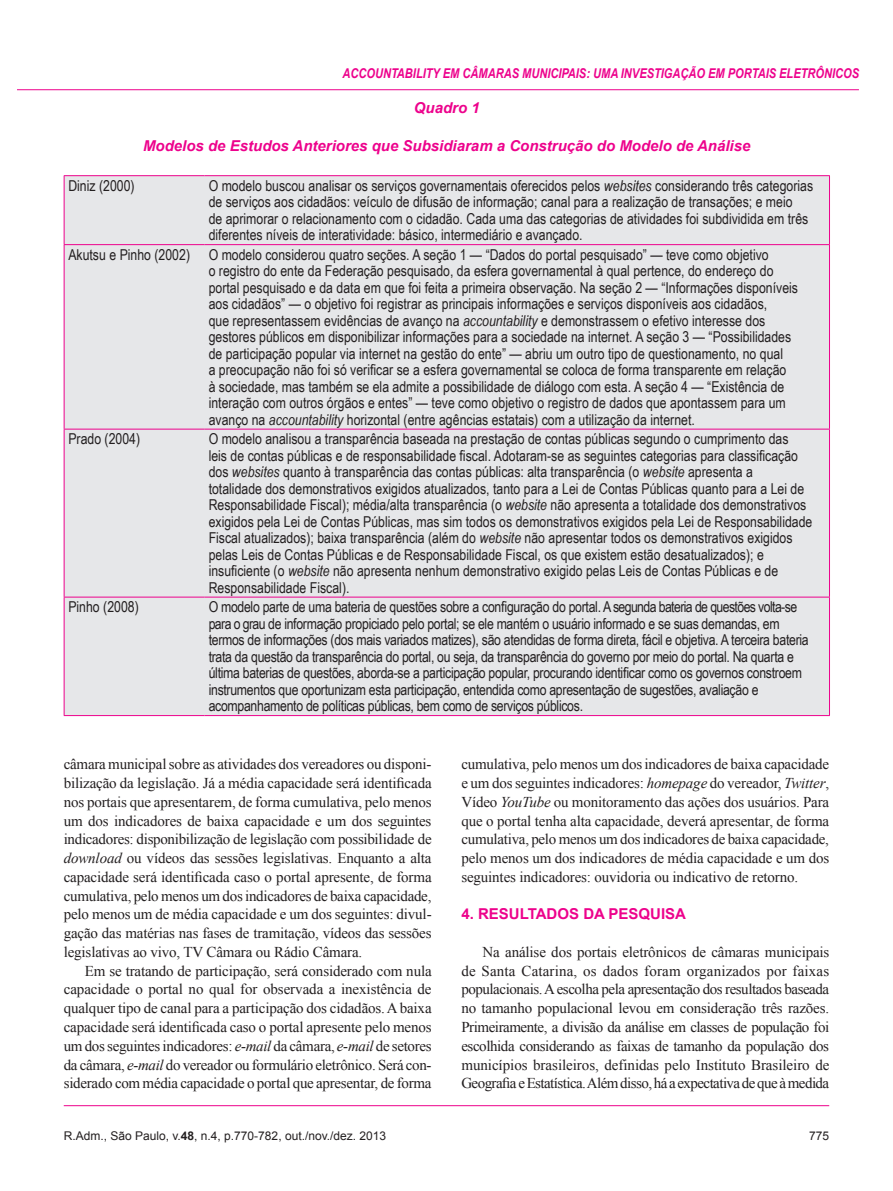
<style>
.page{position:relative;width:893px;height:1191px;background:#fff}
.page>*{position:absolute;margin:0;border:0;box-sizing:border-box;transform-origin:0 0}
.t1{font:15px/16.5px "Arial Narrow";color:#231f20}
.t2{font:15px/18.8px "Times New Roman";letter-spacing:-.01em;color:#231f20;text-align:justify}
.t3{font:15px/16.5px "Arial Narrow";letter-spacing:-.02em;color:#231f20}
.t4{font:italic 700 15px "Arial";color:#ed028c}
.t5{font:700 15px "Arial";color:#ed028c}
.t6{font:italic 700 13.5px "Arial Narrow";color:#ed028c}
.t7{font:12px "Arial";color:#231f20}
.s1{font-style:italic}
.s2{font-weight:700}
</style>
<div class="page">
<hr style="left:64px;top:1105px;width:765px;height:1px;background:#ed028c">
<hr style="left:17px;top:89px;width:842px;height:1px;background:#ed028c">
<div style="left:65px;top:176px;width:764px;height:539px;background:#e6e7e9"></div>
<hr style="left:64px;top:175px;width:140px;height:1px;background:#ed028c">
<hr style="left:64px;top:176px;width:1px;height:68px;background:#ed028c">
<hr style="left:204px;top:175px;width:626px;height:1px;background:#ed028c">
<hr style="left:829px;top:176px;width:1px;height:68px;background:#ed028c">
<hr style="left:64px;top:244px;width:140px;height:1px;background:#ed028c">
<hr style="left:64px;top:245px;width:1px;height:184px;background:#ed028c">
<hr style="left:204px;top:244px;width:626px;height:1px;background:#ed028c">
<hr style="left:829px;top:245px;width:1px;height:184px;background:#ed028c">
<hr style="left:64px;top:429px;width:140px;height:1px;background:#ed028c">
<hr style="left:64px;top:429px;width:1px;height:168px;background:#ed028c">
<hr style="left:204px;top:429px;width:626px;height:1px;background:#ed028c">
<hr style="left:829px;top:429px;width:1px;height:168px;background:#ed028c">
<hr style="left:64px;top:597px;width:140px;height:1px;background:#ed028c">
<hr style="left:64px;top:597px;width:1px;height:118px;background:#ed028c">
<hr style="left:204px;top:597px;width:626px;height:1px;background:#ed028c">
<hr style="left:829px;top:597px;width:1px;height:118px;background:#ed028c">
<hr style="left:64px;top:715px;width:140px;height:1px;background:#ed028c">
<hr style="left:204px;top:715px;width:626px;height:1px;background:#ed028c">
<p class="t6" style="left:343px;top:63px;width:518px">ACCOUNTABILITY EM CÂMARAS MUNICIPAIS: UMA INVESTIGAÇÃO EM PORTAIS ELETRÔNICOS</p>
<p class="t4" style="left:414px;top:98px;width:67px">Quadro 1</p>
<p class="t4" style="left:143px;top:135px;width:609px">Modelos de Estudos Anteriores que Subsidiaram a Construção do Modelo de Análise</p>
<p class="t1" style="left:68px;top:177px;width:68px">Diniz (2000)</p>
<p class="t1" style="left:209px;top:177px;width:606px">O modelo buscou analisar os serviços governamentais oferecidos pelos <span class="s1">websites</span> considerando três categorias de serviços aos cidadãos: veículo de difusão de informação; canal para a realização de transações; e meio<br>de aprimorar o relacionamento com o cidadão. Cada uma das categorias de atividades foi subdividida em três diferentes níveis de interatividade: básico, intermediário e avançado.</p>
<p class="t1" style="left:209px;top:246px;width:591px;text-indent:-140px">Akutsu e Pinho (2002) O modelo considerou quatro seções. A seção 1 — “Dados do portal pesquisado” — teve como objetivo<br>o registro do ente da Federação pesquisado, da esfera governamental à qual pertence, do endereço do portal pesquisado e da data em que foi feita a primeira observação. Na seção 2 — “Informações disponíveis aos cidadãos” — o objetivo foi registrar as principais informações e serviços disponíveis aos cidadãos,<br>que representassem evidências de avanço na <span class="s1">accountability</span> e demonstrassem o efetivo interesse dos gestores públicos em disponibilizar informações para a sociedade na internet. A seção 3 — “Possibilidades de participação popular via internet na gestão do ente” — abriu um outro tipo de questionamento, no qual<br>a preocupação não foi só verificar se a esfera governamental se coloca de forma transparente em relação<br>à sociedade, mas também se ela admite a possibilidade de diálogo com esta. A seção 4 — “Existência de interação com outros órgãos e entes” — teve como objetivo o registro de dados que apontassem para um avanço na <span class="s1">accountability</span> horizontal (entre agências estatais) com a utilização da internet.</p>
<p class="t1" style="left:68px;top:430px;width:73px">Prado (2004)</p>
<p class="t1" style="left:209px;top:430px;width:605px">O modelo analisou a transparência baseada na prestação de contas públicas segundo o cumprimento das<br>leis de contas públicas e de responsabilidade fiscal. Adotaram-se as seguintes categorias para classificação dos <span class="s1">websites</span> quanto à transparência das contas públicas: alta transparência (o <span class="s1">website</span> apresenta a<br>totalidade dos demonstrativos exigidos atualizados, tanto para a Lei de Contas Públicas quanto para a Lei de Responsabilidade Fiscal); média/alta transparência (o <span class="s1">website</span> não apresenta a totalidade dos demonstrativos exigidos pela Lei de Contas Públicas, mas sim todos os demonstrativos exigidos pela Lei de Responsabilidade Fiscal atualizados); baixa transparência (além do <span class="s1">website</span> não apresentar todos os demonstrativos exigidos pelas Leis de Contas Públicas e de Responsabilidade Fiscal, os que existem estão desatualizados); e insuficiente (o <span class="s1">website</span> não apresenta nenhum demonstrativo exigido pelas Leis de Contas Públicas e de Responsabilidade Fiscal).</p>
<p class="t1" style="left:68px;top:598px;width:72px">Pinho (2008)</p>
<p class="t3" style="left:209px;top:598px;width:602px">O modelo parte de uma bateria de questões sobre a configuração do portal. A segunda bateria de questões volta-se para o grau de informação propiciado pelo portal; se ele mantém o usuário informado e se suas demandas, em termos de informações (dos mais variados matizes), são atendidas de forma direta, fácil e objetiva. A terceira bateria trata da questão da transparência do portal, ou seja, da transparência do governo por meio do portal. Na quarta e última baterias de questões, aborda-se a participação popular, procurando identificar como os governos constroem instrumentos que oportunizam esta participação, entendida como apresentação de sugestões, avaliação e acompanhamento de políticas públicas, bem como de serviços públicos.</p>
<p class="t2" style="left:64px;top:754px;width:369px">câmara municipal sobre as atividades dos vereadores ou disponi&shy;bilização da legislação. Já a média capacidade será identificada nos portais que apresentarem, de forma cumulativa, pelo menos um dos indicadores de baixa capacidade e um dos seguintes indicadores: disponibilização de legislação com possibilidade de <span class="s1">download</span> ou vídeos das sessões legislativas. Enquanto a alta capacidade será identificada caso o portal apresente, de forma cumulativa, pelo menos um dos indicadores de baixa capacidade, pelo menos um de média capacidade e um dos seguintes: divul&shy;gação das matérias nas fases de tramitação, vídeos das sessões legislativas ao vivo, TV Câmara ou Rádio Câmara.</p>
<p class="t2" style="left:64px;top:961px;width:369px;text-indent:21px">Em se tratando de participação, será considerado com nula capacidade o portal no qual for observada a inexistência de qualquer tipo de canal para a participação dos cidadãos. A baixa capacidade será identificada caso o portal apresente pelo menos um dos seguintes indicadores: <span class="s1">e-mail</span> da câmara, <span class="s1">e-mail</span> de setores da câmara, <span class="s1">e-mail</span> do vereador ou formulário eletrônico. Será con&shy;siderado com média capacidade o portal que apresentar, de forma</p>
<p class="t2" style="left:461px;top:754px;width:369px">cumulativa, pelo menos um dos indicadores de baixa capacidade e um dos seguintes indicadores: <span class="s1">homepage</span> do vereador, <span class="s1">Twitter</span>, Vídeo <span class="s1">YouTube</span> ou monitoramento das ações dos usuários. Para que o portal tenha alta capacidade, deverá apresentar, de forma cumulativa, pelo menos um dos indicadores de baixa capacidade, pelo menos um dos indicadores de média capacidade e um dos seguintes indicadores: ouvidoria ou indicativo de retorno.</p>
<p class="t5" style="left:461px;top:904px;width:226px">4. RESULTADOS DA PESQUISA</p>
<p class="t2" style="left:461px;top:942px;width:370px;text-indent:21px">Na análise dos portais eletrônicos de câmaras municipais de Santa Catarina, os dados foram organizados por faixas populacionais. Aescolha pela apresentação dos resultados baseada no tamanho populacional levou em consideração três razões.<br>Primeiramente, a divisão da análise em classes de população foi escolhida considerando as faixas de tamanho da população dos municípios brasileiros, definidas pelo Instituto Brasileiro de Geografia e Estatística. Alémdisso, há a expectativa de que à medida</p>
<p class="t7" style="left:64px;top:1128px;width:324px">R.Adm., São Paulo, v.<span class="s2">48</span>, n.4, p.770-782, out./nov./dez. 2013</p>
<p class="t7" style="left:809px;top:1128px;width:22px">775</p>
</div>
